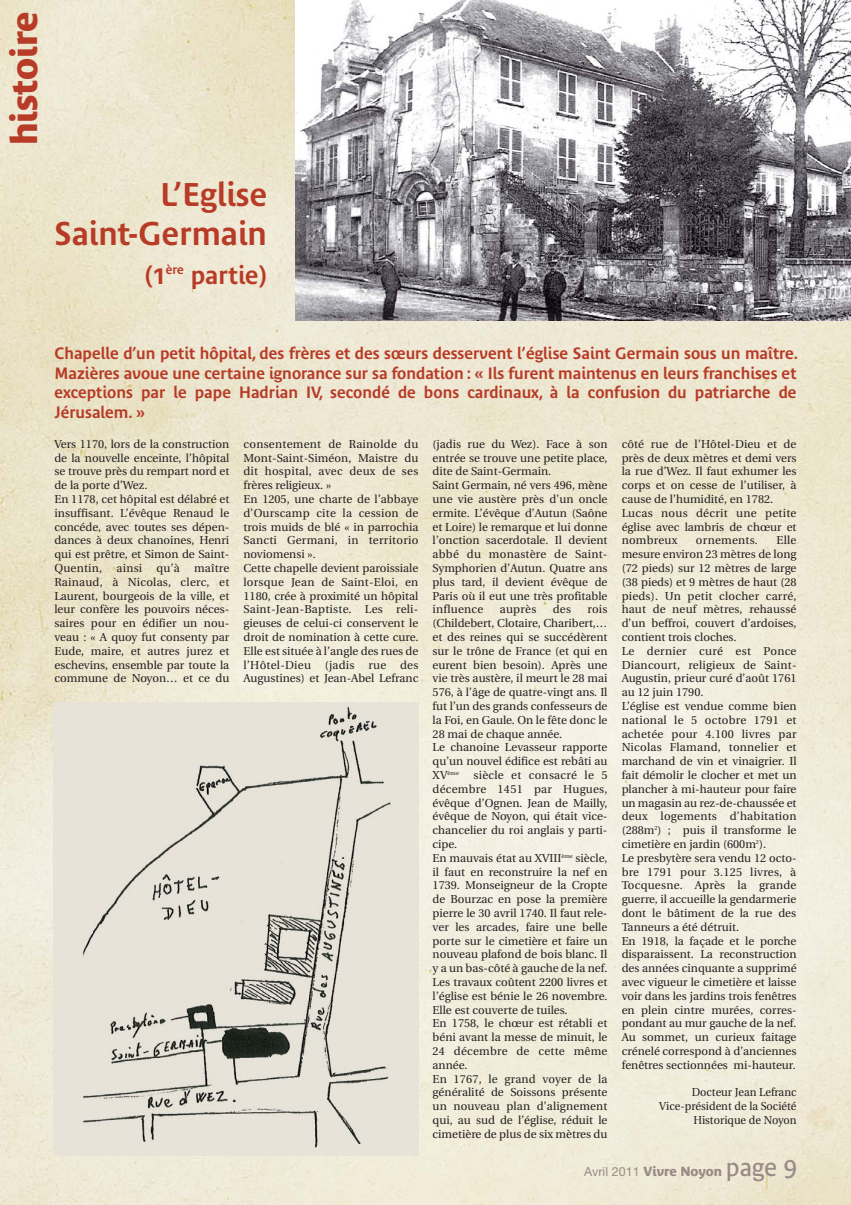
<style>
.page{position:relative;width:851px;height:1205px;background:#fff}
.page>*{position:absolute;margin:0;border:0;box-sizing:border-box;transform-origin:0 0}
.t1{font:700 36.25px "Bienvenue";color:#b73b26}
.t2{font:600 32.5px/39px "Bienvenue";color:#b73b26;text-align:right}
.t3{font:600 25px "Bienvenue";color:#b73b26}
.t4{font:600 16.25px/19.5px "Bienvenue";color:#b73b26;text-align:justify}
.t5{font:700 13.12px "Bienvenue";color:#988a85}
.t6{font:11.5px/13.8px "Utopia";color:#231f20}
.t7{font:11.5px/13.8px "Utopia";color:#231f20;text-align:right;scale:.95 1}
.t8{font:11.5px "Utopia";letter-spacing:.02em;color:#231f20}
.t9{font:5.75px "Utopia";color:#231f20}
.s1{font-size:11.5px}
.s2{font-family:"Helvetica Neue";font-weight:400;font-size:12.5px}
.s3{font-weight:400;font-size:25px}
</style>
<div class="page">
<img style="left:0;top:0;width:850px;height:1205px">
<img style="left:296px;top:0;width:554px;height:320px">
<img style="left:53px;top:702px;width:365px;height:453px">
<h1 class="t1" style="left:10px;top:145px;width:135px;rotate:-90deg">histoire</h1>
<h2 class="t2" style="left:55px;top:178px;width:214px">L’Eglise<br>Saint-Germain</h2>
<h3 class="t3" style="left:145px;top:265px;width:124px">(1<sup>ère</sup> partie)</h3>
<p class="t4" style="left:54px;top:345px;width:744px">Chapelle d’un petit hôpital, des frères et des sœurs desservent l’église Saint Germain sous un maître.<br>Mazières avoue une certaine ignorance sur sa fondation : « Ils furent maintenus en leurs franchises et exceptions par le pape Hadrian IV, secondé de bons cardinaux, à la confusion du patriarche de Jérusalem. »</p>
<p class="t6" style="left:54px;top:438px;width:176px">Vers 1170, lors de la construction de la nouvelle enceinte, l’hôpital se trouve près du rempart nord et de la porte d’Wez.<br>En 1178, cet hôpital est délabré et insuffisant. L’évêque Renaud le concéde, avec toutes ses dépen&shy;dances à deux chanoines, Henri qui est prêtre, et Simon de Saint-<br>Quentin, ainsi qu’à maître<br>Rainaud, à Nicolas, clerc, et<br>Laurent, bourgeois de la ville, et leur confère les pouvoirs néces&shy;saires pour en édifier un nou&shy;veau : « A quoy fut consenty par<br>Eude, maire, et autres jurez et eschevins, ensemble par toute la commune de Noyon… et ce du</p>
<p class="t6" style="left:243px;top:438px;width:176px">consentement de Rainolde du<br>Mont-Saint-Siméon, Maistre du dit hospital, avec deux de ses frères religieux. »<br>En 1205, une charte de l’abbaye d’Ourscamp cite la cession de trois muids de blé « in parrochia<br>Sancti Germani, in territorio noviomensi ».<br>Cette chapelle devient paroissiale lorsque Jean de Saint-Eloi, en<br>1180, crée à proximité un hôpital<br>Saint-Jean-Baptiste. Les reli&shy;gieuses de celui-ci conservent le droit de nomination à cette cure.<br>Elle est située à l’angle des rues de l’Hôtel-Dieu (jadis rue des<br>Augustines) et Jean-Abel Lefranc</p>
<p class="t6" style="left:432px;top:438px;width:176px">(jadis rue du Wez). Face à son entrée se trouve une petite place, dite de Saint-Germain.<br>Saint Germain, né vers 496, mène une vie austère près d’un oncle ermite. L’évêque d’Autun (Saône et Loire) le remarque et lui donne l’onction sacerdotale. Il devient abbé du monastère de Saint-<br>Symphorien d’Autun. Quatre ans plus tard, il devient évêque de<br>Paris où il eut une très profitable influence</p>
<p class="t6" style="left:499px;top:603px;width:38px">auprès</p>
<p class="t6" style="left:552px;top:603px;width:20px">des</p>
<p class="t6" style="left:432px;top:603px;width:176px;text-indent:155px">rois (Childebert, Clotaire, Charibert,… et des reines qui se succédèrent sur le trône de France (et qui en eurent bien besoin). Après une vie très austère, il meurt le 28 mai<br>576, à l’âge de quatre-vingt ans. Il fut l’un des grands confesseurs de la Foi, en Gaule. On le fête donc le<br>28 mai de chaque année.<br>Le chanoine Levasseur rapporte qu’un nouvel édifice est rebâti au</p>
<p class="t9" style="left:432px;top:771px;width:28px"><span class="s1">XV</span>ème</p>
<p class="t6" style="left:432px;top:769px;width:176px;text-indent:41px">siècle et consacré le 5 décembre 1451 par Hugues, évêque d’Ognen. Jean de Mailly, évêque de Noyon, qui était vice&shy;chancelier du roi anglais y parti&shy;cipe.<br>En mauvais état au XVIII<sup>ème</sup> siècle, il faut en reconstruire la nef en<br>1739. Monseigneur de la Cropte de Bourzac en pose la première pierre le 30 avril 1740. Il faut rele&shy;ver les arcades, faire une belle porte sur le cimetière et faire un nouveau plafond de bois blanc. Il y a un bas-côté à gauche de la nef.<br>Les travaux coûtent 2200 livres et l’église est bénie le 26 novembre.<br>Elle est couverte de tuiles.<br>En 1758, le chœur est rétabli et béni avant la messe de minuit, le<br>24 décembre de cette même année.<br>En 1767, le grand voyer de la généralité de Soissons présente un nouveau plan d’alignement qui, au sud de l’église, réduit le cimetière de plus de six mètres du</p>
<p class="t6" style="left:621px;top:438px;width:176px">côté rue de l’Hôtel-Dieu et de près de deux mètres et demi vers la rue d’Wez. Il faut exhumer les corps et on cesse de l’utiliser, à cause de l’humidité, en 1782.<br>Lucas nous décrit une petite église avec lambris de chœur et nombreux</p>
<p class="t6" style="left:621px;top:534px;width:176px;text-indent:155px">Elle mesure environ 23 mètres de long (72 pieds) sur 12 mètres de large (38 pieds) et 9 mètres de haut (28 pieds). Un petit clocher carré, haut de neuf mètres, rehaussé d’un beffroi, couvert d’ardoises, contient trois cloches.<br>Le dernier curé est Ponce<br>Diancourt, religieux de Saint-<br>Augustin, prieur curé d’août 1761 au 12 juin 1790.<br>L’église est vendue comme bien national le 5 octobre 1791 et achetée pour 4.100 livres par<br>Nicolas Flamand, tonnelier et marchand de vin et vinaigrier. Il fait démolir le clocher et met un plancher à mi-hauteur pour faire un magasin au rez-de-chaussée et deux logements d’habitation (288m<sup>2</sup>) ; puis il transforme le cimetière en jardin (600m<sup>2</sup>).<br>Le presbytère sera vendu 12 octo&shy;bre 1791 pour 3.125 livres, à<br>Tocquesne. Après la grande guerre, il accueille la gendarmerie dont le bâtiment de la rue des<br>Tanneurs a été détruit.<br>En 1918, la façade et le porche disparaissent. La reconstruction des années cinquante a supprimé avec vigueur le cimetière et laisse voir dans les jardins trois fenêtres en plein cintre murées, corres&shy;pondant au mur gauche de la nef.<br>Au sommet, un curieux faitage crénelé correspond à d’anciennes fenêtres sectionnées mi-hauteur.</p>
<p class="t7" style="left:659px;top:1086px;width:146px">Docteur Jean Lefranc<br>Vice-président de la Société<br>Historique de Noyon</p>
<p class="t8" style="left:695px;top:536px;width:63px">ornements.</p>
<p class="t5" style="left:584px;top:1166px;width:214px"><span class="s2">Avril 2011</span> Vivre Noyon <span class="s3">page 9</span></p>
</div>
